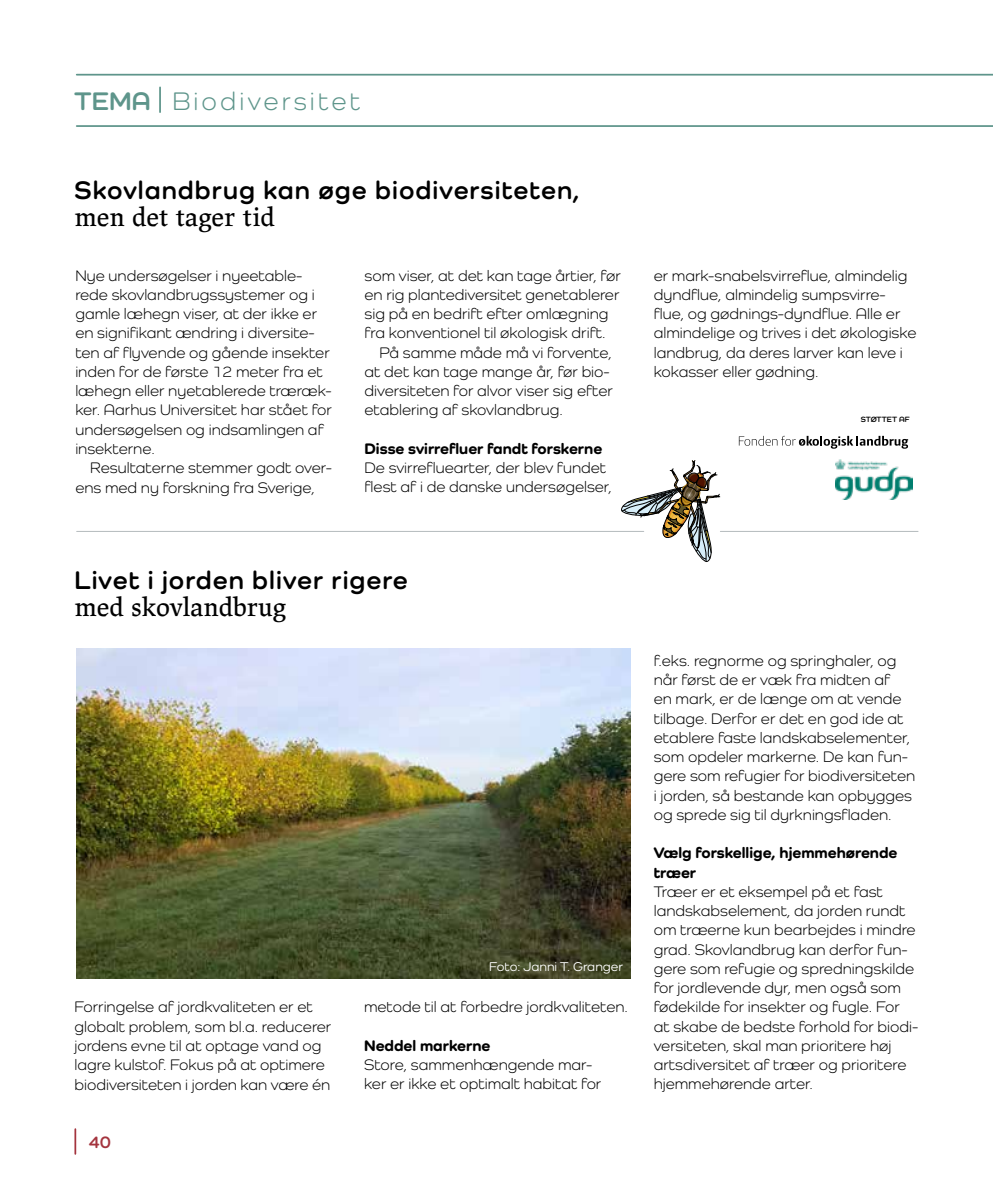
<style>
.page{position:relative;width:993px;height:1191px;background:#fff}
.page>*{position:absolute;margin:0;border:0;box-sizing:border-box;transform-origin:0 0}
.t1{font:700 26.25px "Como";letter-spacing:.04em;color:#000}
.t2{font:26.25px "Lapture";color:#000}
.t3{font:26.25px "Como";letter-spacing:.12em;color:#5e958b}
.t4{font:700 17.5px "Como";color:#a4343e}
.t5{font:15.75px/19.2px "Como";color:#000}
.t6{font:800 15.75px/19.2px "Como";color:#000}
.t7{font:500 13.12px "Como";color:#fff}
.t8{font:700 7.88px "Como";letter-spacing:.01em;color:#000}
.s1{font-weight:700}
</style>
<div class="page">
<hr style="left:74px;top:1129px;width:2px;height:24px;background:#a4343e">
<hr style="left:159px;top:87px;width:2px;height:25px;background:#5e958b">
<hr style="left:77px;top:74px;width:915px;height:2px;background:#5e958b">
<hr style="left:77px;top:125px;width:915px;height:2px;background:#5e958b">
<img style="left:76px;top:648px;width:554px;height:330px">
<hr style="left:77px;top:531px;width:566px;height:1px;background:#b4babd">
<hr style="left:720px;top:531px;width:197px;height:1px;background:#b4babd">
<img style="left:835px;top:460px;width:77px;height:39px">
<svg style="left:738px;top:436px;width:169px;height:13px"></svg>
<svg style="left:621px;top:460px;width:99px;height:102px"></svg>
<h1 class="t3" style="left:75px;top:85px;width:287px"><span class="s1">TEMA</span> Biodiversitet</h1>
<h1 class="t1" style="left:74px;top:174px;width:507px">Skovlandbrug kan øge biodiversiteten,</h1>
<h1 class="t2" style="left:74px;top:201px;width:202px">men det tager tid</h1>
<p class="t5" style="left:75px;top:265px;width:258px">Nye undersøgelser i nyeetable&shy;rede skovlandbrugssystemer og i gamle læhegn viser, at der ikke er en signifikant ændring i diversite&shy;ten af flyvende og gående insekter inden for de første 12 meter fra et læhegn eller nyetablerede træræk&shy;ker. Aarhus Universitet har stået for undersøgelsen og indsamlingen af insekterne.</p>
<p class="t5" style="left:75px;top:458px;width:258px;text-indent:15px">Resultaterne stemmer godt over&shy;ens med ny forskning fra Sverige,</p>
<p class="t5" style="left:364px;top:265px;width:258px">som viser, at det kan tage årtier, før</p>
<p class="t5" style="left:364px;top:285px;width:256px">en rig plantediversitet genetablerer</p>
<p class="t5" style="left:364px;top:304px;width:245px">sig på en bedrift efter omlægning</p>
<p class="t5" style="left:364px;top:323px;width:242px">fra konventionel til økologisk drift.</p>
<p class="t5" style="left:379px;top:342px;width:234px">På samme måde må vi forvente,</p>
<p class="t5" style="left:364px;top:362px;width:247px">at det kan tage mange år, før bio-</p>
<p class="t5" style="left:364px;top:381px;width:250px">diversiteten for alvor viser sig efter</p>
<p class="t5" style="left:364px;top:400px;width:200px">etablering af skovlandbrug.</p>
<p class="t6" style="left:364px;top:438px;width:239px">Disse svirrefluer fandt forskerne</p>
<p class="t5" style="left:364px;top:458px;width:249px">De svirrefluearter, der blev fundet flest af i de danske undersøgelser,</p>
<p class="t5" style="left:653px;top:265px;width:264px">er mark-snabelsvirreflue, almindelig dyndflue, almindelig sumpsvirre&shy;flue, og gødnings-dyndflue. Alle er almindelige og trives i det økologiske landbrug, da deres larver kan leve i kokasser eller gødning.</p>
<p class="t8" style="left:860px;top:414px;width:50px">STØTTET AF</p>
<h1 class="t1" style="left:74px;top:564px;width:335px">Livet i jorden bliver rigere</h1>
<h1 class="t2" style="left:74px;top:591px;width:213px">med skovlandbrug</h1>
<p class="t7" style="left:489px;top:959px;width:135px">Foto: Janni T. Granger</p>
<p class="t5" style="left:74px;top:997px;width:258px">Forringelse af jordkvaliteten er et globalt problem, som bl.a. reducerer jordens evne til at optage vand og lagre kulstof. Fokus på at optimere biodiversiteten i jorden kan være én</p>
<p class="t4" style="left:89px;top:1131px;width:24px">40</p>
<p class="t5" style="left:364px;top:997px;width:265px">metode til at forbedre jordkvaliteten.</p>
<p class="t6" style="left:364px;top:1035px;width:128px">Neddel markerne</p>
<p class="t5" style="left:364px;top:1055px;width:239px">Store, sammenhængende mar&shy;ker er ikke et optimalt habitat for</p>
<p class="t5" style="left:653px;top:650px;width:263px">f.eks. regnorme og springhaler, og når først de er væk fra midten af<br>en mark, er de længe om at vende tilbage. Derfor er det en god ide at etablere faste landskabselementer, som opdeler markerne. De kan fun&shy;gere som refugier for biodiversiteten i jorden, så bestande kan opbygges og sprede sig til dyrkningsfladen.</p>
<p class="t6" style="left:653px;top:843px;width:245px">Vælg forskellige, hjemmehørende træer</p>
<p class="t5" style="left:653px;top:881px;width:266px">Træer er et eksempel på et fast landskabselement, da jorden rundt om træerne kun bearbejdes i mindre grad. Skovlandbrug kan derfor fun&shy;gere som refugie og spredningskilde for jordlevende dyr, men også som fødekilde for insekter og fugle. For at skabe de bedste forhold for biodi&shy;versiteten, skal man prioritere høj artsdiversitet af træer og prioritere hjemmehørende arter.</p>
</div>
